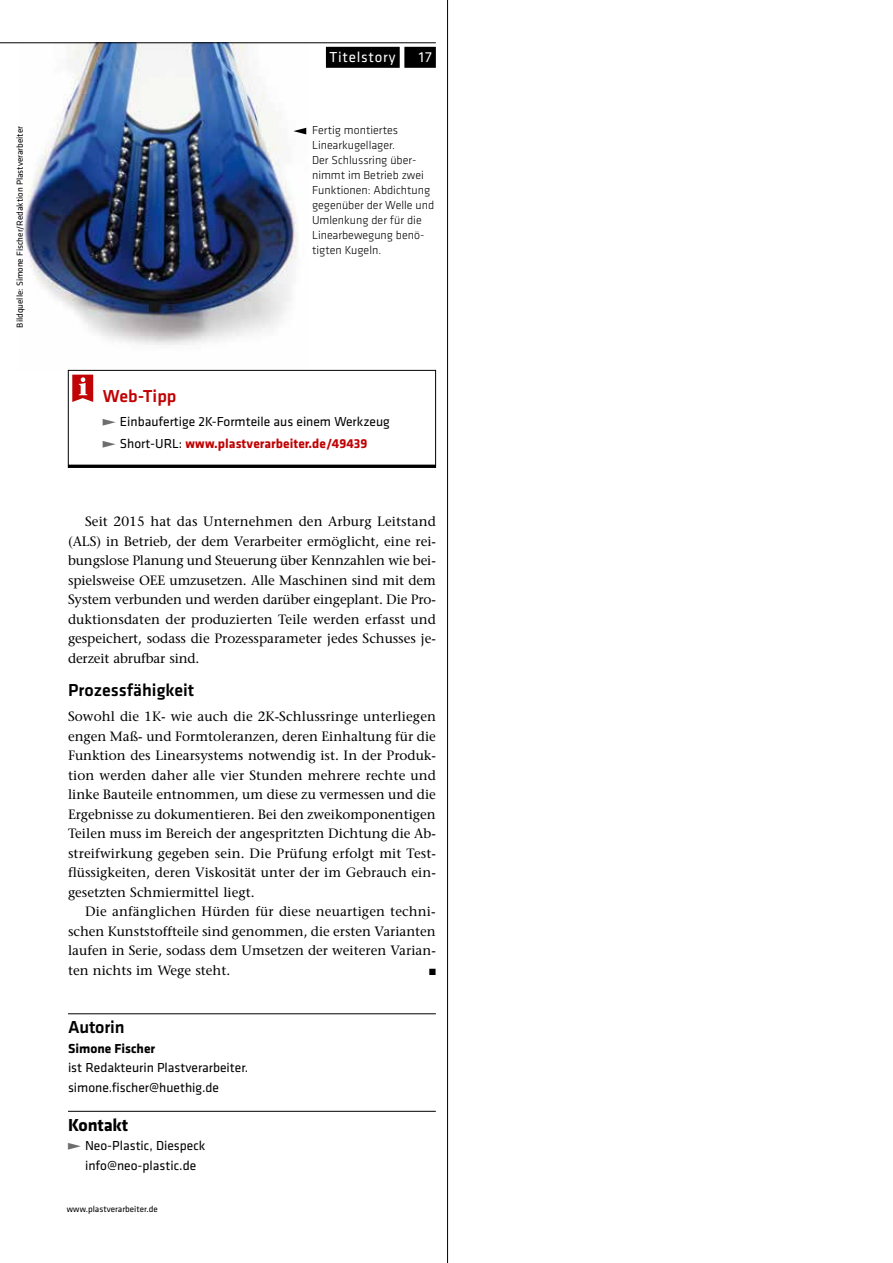
<style>
.page{position:relative;width:893px;height:1263px;background:#fff}
.page>*{position:absolute;margin:0;border:0;box-sizing:border-box;transform-origin:0 0}
.t1{font:500 18px "Klavika Basic";color:#000}
.t2{font:500 18px "Klavika Basic";color:#c00304}
.t3{font:700 18px "Klavika Basic";letter-spacing:-.01em;color:#000}
.t4{font:15px "Klavika Basic";letter-spacing:.05em;color:#fff}
.t5{font:500 13.5px/19.5px "Stone Serif Std";color:#000;text-align:justify}
.t6{font:13.5px/19.5px "Klavika Basic";color:#000}
.t7{font:700 13.5px "Klavika Basic";color:#000}
.t8{font:300 12px/15px "Klavika Basic";color:#000}
.t9{font:9px "Klavika Basic";color:#000}
.t10{font:9px "Zapf Dingbats Std";color:#000}
.s1{font-family:"The Sans Os F";font-weight:900;font-size:12.9px;color:#6e6e6e}
.s2{font-weight:700;color:#c00304}
</style>
<div class="page">
<img style="left:24px;top:44px;width:285px;height:326px">
<div style="left:326px;top:47px;width:74px;height:21px;background:#000"></div>
<div style="left:404px;top:47px;width:32px;height:21px;background:#000"></div>
<hr style="left:0;top:43px;width:436px;height:1px;background:#000">
<hr style="left:68px;top:1013px;width:368px;height:1px;background:#000">
<hr style="left:68px;top:1111px;width:368px;height:1px;background:#000">
<hr style="left:447px;top:0;width:1px;height:1263px;background:#000">
<svg style="left:293px;top:128px;width:13px;height:6px"></svg>
<div style="left:68px;top:370px;width:368px;height:98px;border:1px solid #000"></div>
<hr style="left:68px;top:465px;width:368px;height:3px;background:#000">
<svg style="left:72px;top:375px;width:21px;height:27px"></svg>
<p class="t9" style="left:14px;top:328px;width:203px;rotate:-90deg">Bildquelle: Simone Fischer/Redaktion Plastverarbeiter</p>
<p class="t4" style="left:329px;top:47px;width:68px">Titelstory</p>
<p class="t4" style="left:419px;top:47px;width:14px">17</p>
<p class="t8" style="left:312px;top:123px;width:124px">Fertig montiertes<br>Linearkugellager.<br>Der Schlussring über&shy;nimmt im Betrieb zwei<br>Funktionen: Abdichtung gegenüber der Welle und<br>Umlenkung der für die<br>Linearbewegung benö&shy;tigten Kugeln.</p>
<h1 class="t2" style="left:103px;top:384px;width:75px">Web-Tipp</h1>
<p class="t6" style="left:103px;top:409px;width:288px;line-height:22.5px"><span class="s1">̕</span> Einbaufertige 2K-Formteile aus einem Werkzeug <span class="s1">̕</span> Short-URL: <span class="s2">www.plastverarbeiter.de/49439</span></p>
<p class="t5" style="left:68px;top:512px;width:370px;text-indent:17px">Seit 2015 hat das Unternehmen den Arburg Leitstand (ALS) in Betrieb, der dem Verarbeiter ermöglicht, eine rei&shy;bungslose Planung und Steuerung über Kennzahlen wie bei&shy;spielsweise OEE umzusetzen. Alle Maschinen sind mit dem System verbunden und werden darüber eingeplant. Die Pro&shy;duktionsdaten der produzierten Teile werden erfasst und gespeichert, sodass die Prozessparameter jedes Schusses je&shy;derzeit abrufbar sind.</p>
<h1 class="t1" style="left:68px;top:678px;width:128px">Prozessfähigkeit</h1>
<p class="t5" style="left:68px;top:707px;width:370px">Sowohl die 1K- wie auch die 2K-Schlussringe unterliegen engen Maß- und Formtoleranzen, deren Einhaltung für die Funktion des Linearsystems notwendig ist. In der Produk&shy;tion werden daher alle vier Stunden mehrere rechte und linke Bauteile entnommen, um diese zu vermessen und die Ergebnisse zu dokumentieren. Bei den zweikomponentigen Teilen muss im Bereich der angespritzten Dichtung die Ab&shy;streifwirkung gegeben sein. Die Prüfung erfolgt mit Test&shy;flüssigkeiten, deren Viskosität unter der im Gebrauch ein&shy;gesetzten Schmiermittel liegt.</p>
<p class="t5" style="left:68px;top:902px;width:369px;text-indent:17px">Die anfänglichen Hürden für diese neuartigen techni&shy;schen Kunststoffteile sind genommen, die ersten Varianten laufen in Serie, sodass dem Umsetzen der weiteren Varian&shy;ten nichts im Wege steht.</p>
<p class="t10" style="left:429px;top:967px;width:8px">■</p>
<h1 class="t1" style="left:68px;top:1015px;width:58px">Autorin</h1>
<p class="t7" style="left:68px;top:1038px;width:89px">Simone Fischer</p>
<p class="t6" style="left:68px;top:1057px;width:182px">ist Redakteurin Plastverarbeiter. simone.fischer@huethig.de</p>
<h1 class="t3" style="left:68px;top:1112px;width:62px">Kontakt</h1>
<p class="t6" style="left:68px;top:1135px;width:139px;text-align:center"><span class="s1">̕</span> Neo-Plastic, Diespeck info@neo-plastic.de</p>
<p class="t9" style="left:67px;top:1203px;width:92px">www.plastverarbeiter.de</p>
</div>
